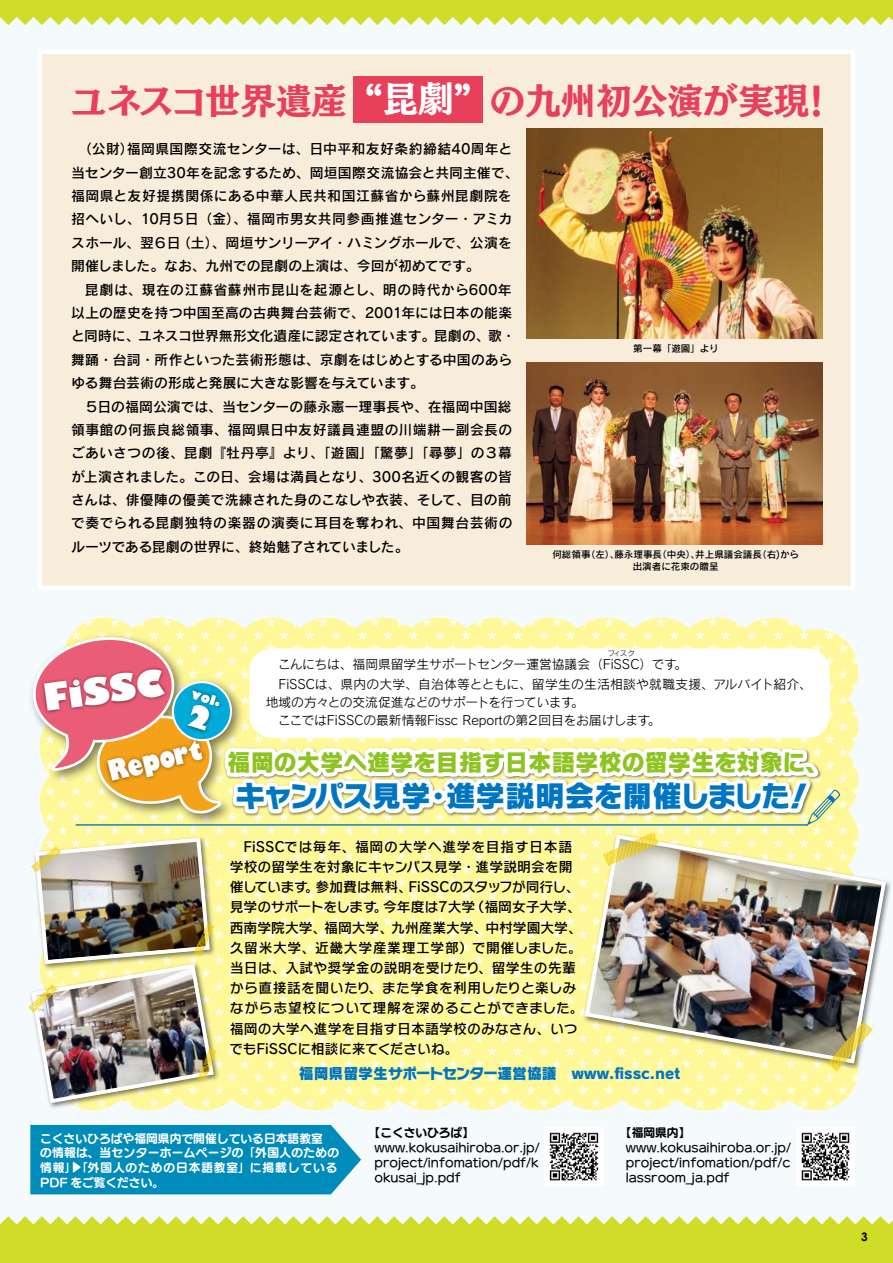
<style>
.page{position:relative;width:893px;height:1263px;background:#fff}
.page>*{position:absolute;margin:0;border:0;box-sizing:border-box;transform-origin:0 0}
.t1{font:800 36.45px "Gill Sans";color:#fff}
.t2{font:35.55px "Mode Min A Large Std E";color:#e83f5b}
.t3{font:29.7px "Rodin NTLG Pro EB";letter-spacing:-.04em;color:#0075c2}
.t4{font:800 27.45px "Gill Sans";color:#fff;scale:.8 1}
.t5{font:23.4px "Rodin NTLG Pro EB";color:#8fc322}
.t6{font:14.85px "Rodin NTLG Pro EB";color:#0075c2}
.t7{font:13.8px/23.4px "Rodin Pro DB";letter-spacing:.01em;color:#000}
.t8{font:13.8px/20.2px "Rodin NTLG Pro DB";color:#000}
.t9{font:800 13.2px "Gill Sans";color:#fff}
.t10{font:12.75px/19.5px "Rodin Pro M";color:#000}
.t11{font:11.7px/14.9px "UD Marugo Large Pro DB";color:#000;text-align:justify}
.t12{font:11.7px/14.7px "UD Marugo Large Pro B";letter-spacing:.03em;color:#fff}
.t13{font:11.7px "UD Marugo Large Pro B";color:#000}
.t14{font:11.7px "UD Marugo Large Pro B";color:#fff}
.t15{font:700 11.7px "Century Gothic";color:#000}
.t16{font:9.6px/11.7px "Rodin Pro DB";letter-spacing:-.005em;color:#000;text-align:center}
.t17{font:7.5px "Rodin Pro M";color:#000}
.s1{color:#fff}
</style>
<div class="page">
<img style="left:0;top:0;width:893px;height:1263px">
<h2 class="t2" style="left:71px;top:70px;width:764px">ユネスコ世界遺産 <span class="s1">“昆劇”</span> の九州初公演が実現！</h2>
<p class="t7" style="left:71px;top:137px;width:449px">　（公財）福岡県国際交流センターは、日中平和友好条約締結40周年と当センター創立30年を記念するため、岡垣国際交流協会と共同主催で、福岡県と友好提携関係にある中華人民共和国江蘇省から蘇州昆劇院を招へいし、10月５日（金）、福岡市男女共同参画推進センター・アミカスホール、翌６日（土）、岡垣サンリーアイ・ハミングホールで、公演を開催しました。なお、九州での昆劇の上演は、今回が初めてです。<br>　昆劇は、現在の江蘇省蘇州市昆山を起源とし、明の時代から600年以上の歴史を持つ中国至高の古典舞台芸術で、2001年には日本の能楽と同時に、ユネスコ世界無形文化遺産に認定されています。昆劇の、歌・舞踊・台詞・所作といった芸術形態は、京劇をはじめとする中国のあらゆる舞台芸術の形成と発展に大きな影響を与えています。<br>　５日の福岡公演では、当センターの藤永憲一理事長や、在福岡中国総領事館の何振良総領事、福岡県日中友好議員連盟の川端耕一副会長のごあいさつの後、昆劇『牡丹亭』より、「遊園」「驚夢」「尋夢」の３幕が上演されました。この日、会場は満員となり、300名近くの観客の皆さんは、俳優陣の優美で洗練された身のこなしや衣装、そして、目の前で奏でられる昆劇独特の楽器の演奏に耳目を奪われ、中国舞台芸術のルーツである昆劇の世界に、終始魅了されていました。</p>
<p class="t16" style="left:633px;top:342px;width:87px">第一幕「遊園」より</p>
<p class="t16" style="left:552px;top:548px;width:248px">何総領事（左）、藤永理事長（中央）、井上県議会議長（右)から出演者に花束の贈呈</p>
<h1 class="t1" style="left:39px;top:670px;width:123px;rotate:-8deg">FiSSC</h1>
<h3 class="t4" style="left:103px;top:751px;width:121px;rotate:-14deg">Report</h3>
<p class="t9" style="left:195px;top:683px;width:32px;rotate:17deg">vol.</p>
<p class="t17" style="left:607px;top:649px;width:29px">フィスク</p>
<p class="t10" style="left:266px;top:654px;width:548px">　こんにちは、福岡県留学生サポートセンター運営協議会（FiSSC）です。<br>　FiSSCは、県内の大学、自治体等とともに、留学生の生活相談や就職支援、アルバイト紹介、</p>
<p class="t10" style="left:266px;top:692px;width:396px;line-height:18px">地域の方々との交流促進などのサポートを行っています。<br>　ここではFiSSCの最新情報Fissc Reportの第２回目をお届けします。</p>
<h3 class="t5" style="left:227px;top:746px;width:602px">福岡の大学へ進学を目指す日本語学校の留学生を対象に、</h3>
<h3 class="t3" style="left:235px;top:776px;width:580px">キャンパス見学・進学説明会を開催しました！</h3>
<p class="t8" style="left:229px;top:836px;width:356px">　FiSSCでは毎年、福岡の大学へ進学を目指す日本語学校の留学生を対象にキャンパス見学・進学説明会を開催しています。参加費は無料、FiSSCのスタッフが同行し、見学のサポートをします。今年度は7大学（福岡女子大学、西南学院大学、福岡大学、九州産業大学、中村学園大学、久留米大学、近畿大学産業理工学部）で開催しました。当日は、入試や奨学金の説明を受けたり、留学生の先輩から直接話を聞いたり、また学食を利用したりと楽しみながら志望校について理解を深めることができました。福岡の大学へ進学を目指す日本語学校のみなさん、いつでもFiSSCに相談に来てくださいね。</p>
<p class="t6" style="left:299px;top:1063px;width:383px">福岡県留学生サポートセンター運営協議　www.fissc.net</p>
<p class="t12" style="left:40px;top:1130px;width:301px">こくさいひろばや福岡県内で開催している日本語教室<br>の情報は、当センターホームページの「外国人のための情報」「外国人のための日本語教室」に掲載している</p>
<p class="t12" style="left:68px;top:1173px;width:13px;rotate:-90deg">▼</p>
<p class="t14" style="left:40px;top:1172px;width:125px">PDF をご覧ください。</p>
<p class="t13" style="left:369px;top:1123px;width:107px">【こくさいひろば】</p>
<p class="t11" style="left:375px;top:1139px;width:167px">www.kokusaihiroba.or.jp/ project/infomation/pdf/k okusai_jp.pdf　</p>
<p class="t13" style="left:620px;top:1123px;width:72px">【福岡県内】</p>
<p class="t11" style="left:626px;top:1139px;width:167px">www.kokusaihiroba.or.jp/ project/infomation/pdf/c lassroom_ja.pdf</p>
<p class="t15" style="left:861px;top:1230px;width:8px">3</p>
</div>
